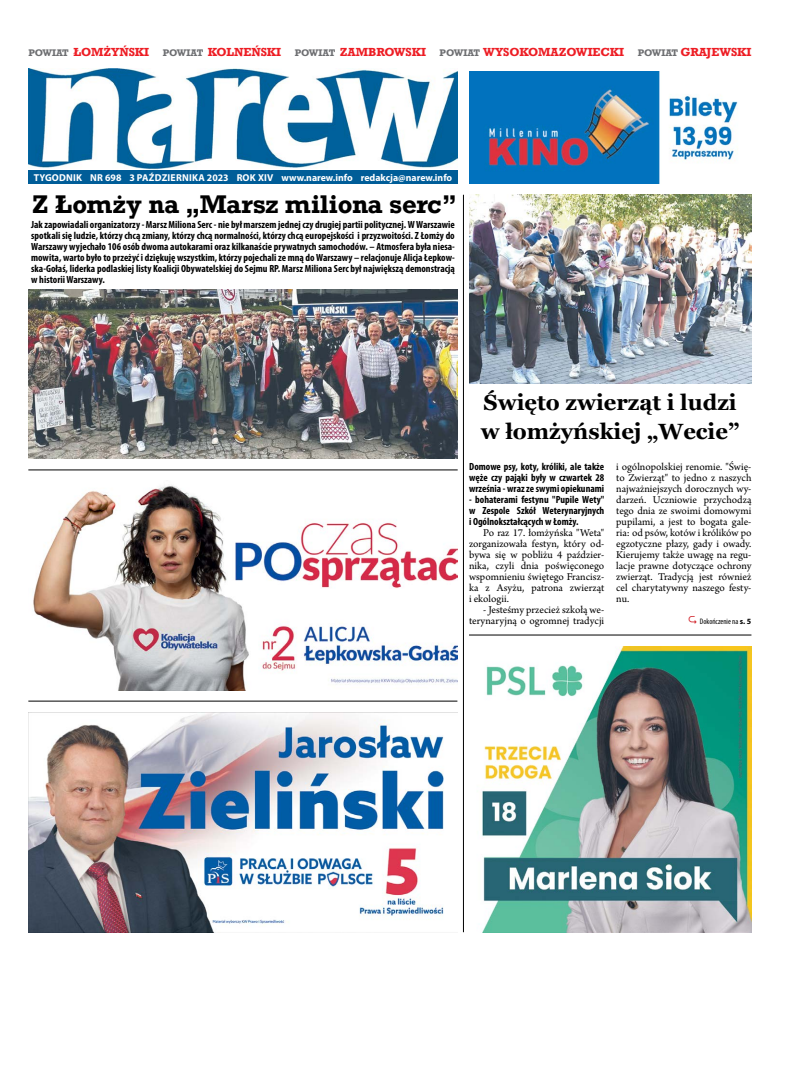
<style>
.page{position:relative;width:794px;height:1092px;background:#fff}
.page>*{position:absolute;margin:0;border:0;box-sizing:border-box;transform-origin:0 0}
.t1{font:700 24px "Rockwell";letter-spacing:-.01em;color:#000}
.t2{font:700 22px/29px "Georgia";color:#000}
.t3{font:11px/11px "Arno Pro";letter-spacing:-.005em;color:#000;text-align:justify}
.t4{font:700 11px "Rockwell";color:#ed1d24}
.t5{font:700 condensed 10.4px/11px "Myriad Pro";color:#000;text-align:justify}
.t6{font:700 10px "Myriad Pro";color:#fff}
.t7{font:condensed 8px "Myriad Pro";color:#000}
.s1{font-size:9px;color:#6d6e71}
.s2{font-weight:700;font-stretch:normal}
</style>
<div class="page">
<img style="left:28px;top:289px;width:429px;height:170px">
<img style="left:28px;top:68px;width:430px;height:102px">
<div style="left:28px;top:170px;width:430px;height:14px;background:#005d98"></div>
<img style="left:469px;top:71px;width:269px;height:113px">
<img style="left:28px;top:712px;width:429px;height:220px">
<img style="left:33px;top:485px;width:425px;height:205px">
<hr style="left:28px;top:469px;width:430px;height:1px;background:#000">
<hr style="left:28px;top:700px;width:429px;height:1px;background:#000">
<img style="left:482px;top:646px;width:269px;height:286px">
<hr style="left:469px;top:634px;width:282px;height:1px;background:#000">
<img style="left:469px;top:195px;width:282px;height:188px">
<hr style="left:463px;top:195px;width:1px;height:737px;background:#000">
<p class="t4" style="left:28px;top:45px;width:724px"><span class="s1">POWIAT</span> ŁOMŻYŃSKI <span class="s1">POWIAT</span> KOLNEŃSKI <span class="s1">POWIAT</span> ZAMBROWSKI <span class="s1">POWIAT</span> WYSOKOMAZOWIECKI <span class="s1">POWIAT</span> GRAJEWSKI</p>
<p class="t6" style="left:34px;top:171px;width:420px">TYGODNIK NR 698 3 PAŹDZIERNIKA 2023 ROK XIV www.narew.info redakcja@narew.info</p>
<h1 class="t1" style="left:32px;top:189px;width:426px">Z Łomży na „Marsz miliona serc”</h1>
<p class="t5" style="left:31px;top:218px;width:425px">Jak zapowiadali organizatorzy - Marsz Miliona Serc - nie był marszem jednej czy drugiej partii politycznej. W Warszawie spotkali się ludzie, którzy chcą zmiany, którzy chcą normalności, którzy chcą europejskości i przyzwoitości. Z Łomży do Warszawy wyjechało 106 osób dwoma autokarami oraz kilkanaście prywatnych samochodów. – Atmosfera była niesa&shy;mowita, warto było to przeżyć i dziękuję wszystkim, którzy pojechali ze mną do Warszawy – relacjonuje Alicja Łepkow&shy;ska-Gołaś, liderka podlaskiej listy Koalicji Obywatelskiej do Sejmu RP. Marsz Miliona Serc był największą demonstracją w historii Warszawy.</p>
<h2 class="t2" style="left:481px;top:386px;width:260px">Święto zwierząt i ludzi w łomżyńskiej „Wecie”</h2>
<p class="t5" style="left:469px;top:460px;width:137px">Domowe psy, koty, króliki, ale także węże czy pająki były w czwartek 28 września - wraz ze swymi opiekunami</p>
<p class="t5" style="left:469px;top:493px;width:137px">- bohaterami festynu "Pupile Wety" w Zespole Szkół Weterynaryjnych i Ogólnokształcących w Łomży.</p>
<p class="t3" style="left:469px;top:527px;width:137px;text-indent:14px">Po raz 17. łomżyńska "Weta" zorganizowała festyn, który od&shy;bywa się w pobliżu 4 paździer&shy;nika, czyli dnia poświęconego wspomnieniu świętego Francisz&shy;ka z Asyżu, patrona zwierząt i ekologii.</p>
<p class="t3" style="left:469px;top:604px;width:137px;text-align:right">- Jesteśmy przecież szkołą we&shy;terynaryjną o ogromnej tradycji</p>
<p class="t3" style="left:616px;top:461px;width:137px">i ogólnopolskiej renomie. "Świę&shy;to Zwierząt" to jedno z naszych najważniejszych dorocznych wy&shy;darzeń. Uczniowie przychodzą tego dnia ze swoimi domowymi pupilami, a jest to bogata gale&shy;ria: od psów, kotów i królików po egzotyczne płazy, gady i owady.<br>Kierujemy także uwagę na regu&shy;lacje prawne dotyczące ochrony zwierząt. Tradycją jest również cel charytatywny naszego festy&shy;nu.</p>
<p class="t7" style="left:700px;top:616px;width:53px">Dokończenie na <span class="s2">s. 5</span></p>
</div>
